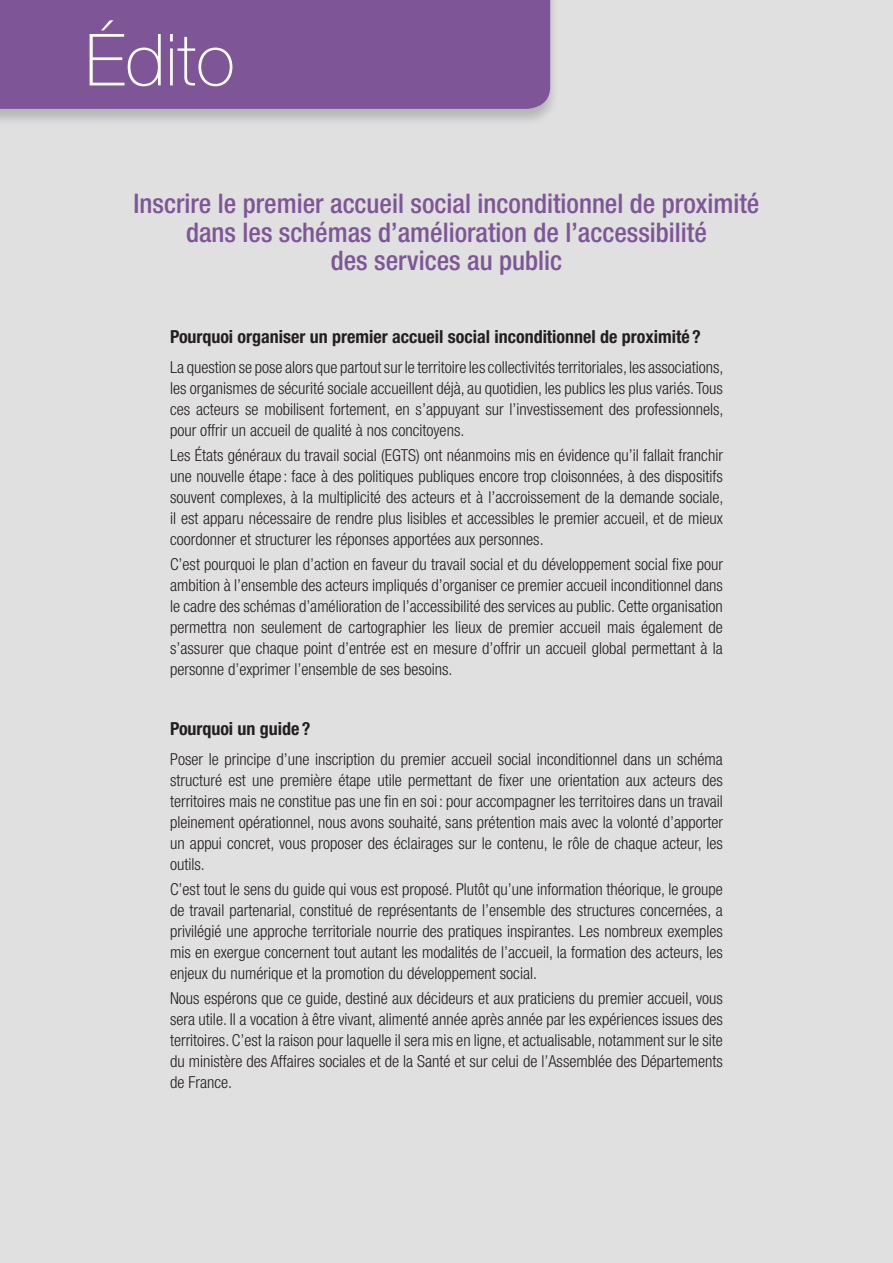
<style>
.page{position:relative;width:893px;height:1263px;background:#e1e0e0}
.page>*{position:absolute;margin:0;border:0;box-sizing:border-box;transform-origin:0 0}
.t1{font:100 72px "Helvetica Neue LT Std";color:#fff}
.t2{font:500 condensed 27px/28.5px "Helvetica Neue LT Std";color:#7e5697;text-align:center}
.t3{font:700 condensed 18px "Helvetica Neue LT Std";color:#231f20}
.t4{font:300 condensed 16.5px/21px "Helvetica Neue LT Std";color:#231f20;text-align:justify}
</style>
<div class="page">
<img style="left:0;top:0;width:554px;height:121px">
<div style="left:0;top:0;width:550px;height:109px;background:#7e5697"></div>
<h1 class="t1" style="left:85px;top:19px;width:151px">Édito</h1>
<h2 class="t2" style="left:134px;top:189px;width:627px">Inscrire le premier accueil social inconditionnel de proximité dans les schémas d’amélioration de l’accessibilité<br>des services au public</h2>
<p class="t3" style="left:170px;top:326px;width:532px">Pourquoi organiser un premier accueil social inconditionnel de proximité ?</p>
<p class="t4" style="left:170px;top:356px;width:555px">La question se pose alors que partout sur le territoire les collectivités territoriales, les associations, les organismes de sécurité sociale accueillent déjà, au quotidien, les publics les plus variés. Tous ces acteurs se mobilisent fortement, en s’appuyant sur l’investissement des professionnels, pour offrir un accueil de qualité à nos concitoyens.</p>
<p class="t4" style="left:170px;top:445px;width:555px">Les États généraux du travail social (EGTS) ont néanmoins mis en évidence qu’il fallait franchir une nouvelle étape : face à des politiques publiques encore trop cloisonnées, à des dispositifs souvent complexes, à la multiplicité des acteurs et à l’accroissement de la demande sociale, il est apparu nécessaire de rendre plus lisibles et accessibles le premier accueil, et de mieux coordonner et structurer les réponses apportées aux personnes.</p>
<p class="t4" style="left:170px;top:554px;width:554px">C’est pourquoi le plan d’action en faveur du travail social et du développement social fixe pour ambition à l’ensemble des acteurs impliqués d’organiser ce premier accueil inconditionnel dans le cadre des schémas d’amélioration de l’accessibilité des services au public. Cette organisation permettra non seulement de cartographier les lieux de premier accueil mais également de s’assurer que chaque point d’entrée est en mesure d’offrir un accueil global permettant à la personne d’exprimer l’ensemble de ses besoins.</p>
<p class="t3" style="left:170px;top:718px;width:142px">Pourquoi un guide ?</p>
<p class="t4" style="left:170px;top:748px;width:554px">Poser le principe d’une inscription du premier accueil social inconditionnel dans un schéma structuré est une première étape utile permettant de fixer une orientation aux acteurs des territoires mais ne constitue pas une fin en soi : pour accompagner les territoires dans un travail pleinement opérationnel, nous avons souhaité, sans prétention mais avec la volonté d’apporter un appui concret, vous proposer des éclairages sur le contenu, le rôle de chaque acteur, les outils.</p>
<p class="t4" style="left:170px;top:878px;width:554px">C’est tout le sens du guide qui vous est proposé. Plutôt qu’une information théorique, le groupe de travail partenarial, constitué de représentants de l’ensemble des structures concernées, a privilégié une approche territoriale nourrie des pratiques inspirantes. Les nombreux exemples mis en exergue concernent tout autant les modalités de l’accueil, la formation des acteurs, les enjeux du numérique et la promotion du développement social.</p>
<p class="t4" style="left:170px;top:988px;width:554px">Nous espérons que ce guide, destiné aux décideurs et aux praticiens du premier accueil, vous sera utile. Il a vocation à être vivant, alimenté année après année par les expériences issues des territoires. C’est la raison pour laquelle il sera mis en ligne, et actualisable, notamment sur le site du ministère des Affaires sociales et de la Santé et sur celui de l’Assemblée des Départements de France.</p>
</div>
